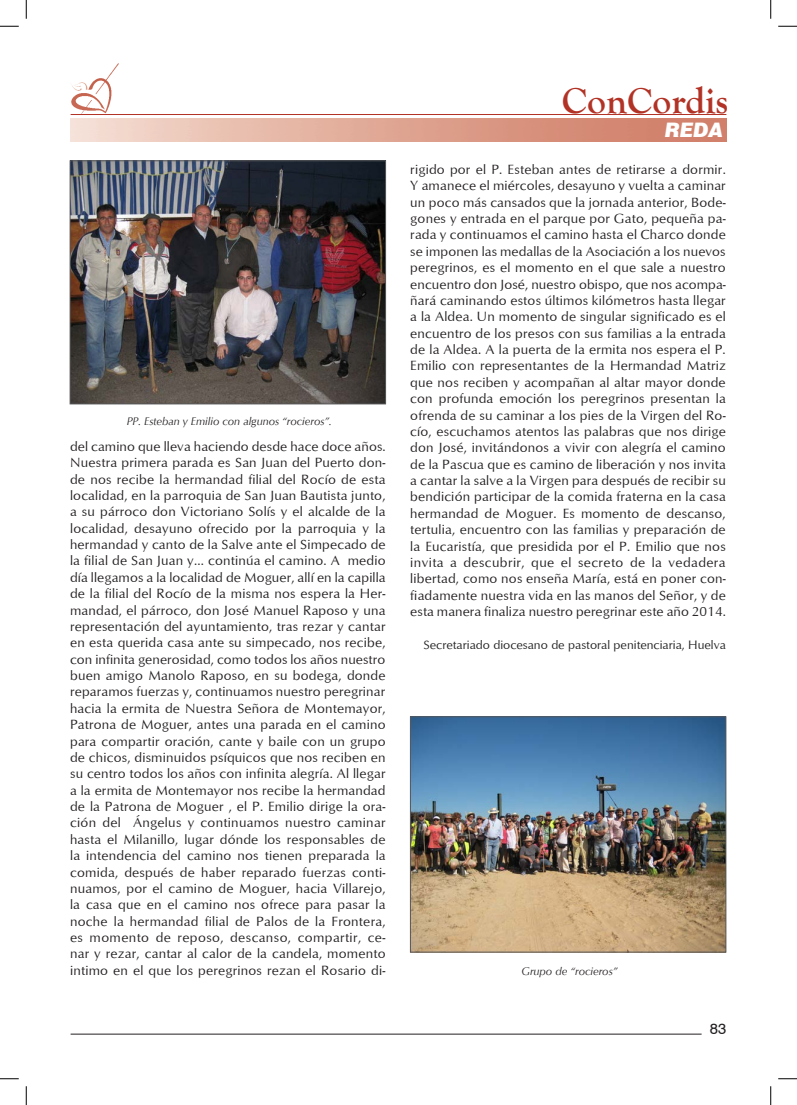
<style>
.page{position:relative;width:797px;height:1105px;background:#fff}
.page>*{position:absolute;margin:0;border:0;box-sizing:border-box;transform-origin:0 0}
.t1{font:700 37.5px "Goudy Old Style T";color:#b23326}
.Subtítulo_1{font:italic 900 20px "Swiss 721 BT";color:#fff}
.t2{font:15px "Swiss 721 BT";color:#231f20}
.GENERAL{font:13.75px/16.4px "Optimum";letter-spacing:.015em;color:#231f20;text-align:justify}
.AUTOR_CARGO{font:12.5px "Optimum";color:#222}
.PIE_FOTO{font:italic 11.25px "Optimum";color:#231f20}
</style>
<div class="page">
<hr style="left:71px;top:1034px;width:630px;height:1px;background:#231f20">
<hr style="left:71px;top:114px;width:655px;height:1px;background:#b23326">
<img style="left:71px;top:63px;width:48px;height:51px">
<img style="left:72px;top:162px;width:312px;height:240px">
<div style="left:70px;top:160px;width:316px;height:244px;border:1px solid #57585a"></div>
<img style="left:412px;top:718px;width:312px;height:232px">
<div style="left:410px;top:716px;width:316px;height:236px;border:1px solid #57585a"></div>
<svg style="left:0;top:25px;width:19px;height:2px"></svg>
<svg style="left:778px;top:25px;width:19px;height:2px"></svg>
<svg style="left:0;top:1078px;width:19px;height:1px"></svg>
<svg style="left:778px;top:1078px;width:19px;height:1px"></svg>
<svg style="left:25px;top:0;width:2px;height:19px"></svg>
<svg style="left:25px;top:1086px;width:2px;height:19px"></svg>
<svg style="left:770px;top:0;width:1px;height:19px"></svg>
<svg style="left:770px;top:1086px;width:1px;height:19px"></svg>
<p class="PIE_FOTO" style="left:127px;top:415px;width:206px">PP. Esteban y Emilio con algunos “rocieros”.</p>
<p class="GENERAL" style="left:70px;top:437px;width:317px">del camino que lleva haciendo desde hace doce años.<br>Nuestra primera parada es San Juan del Puerto don&shy;de nos recibe la hermandad filial del Rocío de esta localidad, en la parroquia de San Juan Bautista junto, a su párroco don Victoriano Solís y el alcalde de la localidad, desayuno ofrecido por la parroquia y la hermandad y canto de la Salve ante el Simpecado de la filial de San Juan y... continúa el camino. A medio día llegamos a la localidad de Moguer, allí en la capilla de la filial del Rocío de la misma nos espera la Her&shy;mandad, el párroco, don José Manuel Raposo y una representación del ayuntamiento, tras rezar y cantar en esta querida casa ante su simpecado, nos recibe, con infinita generosidad, como todos los años nuestro buen amigo Manolo Raposo, en su bodega, donde reparamos fuerzas y, continuamos nuestro peregrinar hacia la ermita de Nuestra Señora de Montemayor, Patrona de Moguer, antes una parada en el camino para compartir oración, cante y baile con un grupo de chicos, disminuidos psíquicos que nos reciben en su centro todos los años con infinita alegría. Al llegar a la ermita de Montemayor nos recibe la hermandad de la Patrona de Moguer , el P. Emilio dirige la ora&shy;ción del Ángelus y continuamos nuestro caminar hasta el Milanillo, lugar dónde los responsables de la intendencia del camino nos tienen preparada la comida, después de haber reparado fuerzas conti&shy;nuamos, por el camino de Moguer, hacia Villarejo, la casa que en el camino nos ofrece para pasar la noche la hermandad filial de Palos de la Frontera, es momento de reposo, descanso, compartir, ce&shy;nar y rezar, cantar al calor de la candela, momento intimo en el que los peregrinos rezan el Rosario di-</p>
<p class="t1" style="left:562px;top:80px;width:168px">ConCordis</p>
<p class="Subtítulo_1" style="left:665px;top:118px;width:60px">REDA</p>
<p class="GENERAL" style="left:410px;top:161px;width:317px">rigido por el P. Esteban antes de retirarse a dormir.<br>Y amanece el miércoles, desayuno y vuelta a caminar un poco más cansados que la jornada anterior, Bode&shy;gones y entrada en el parque por Gato, pequeña pa&shy;rada y continuamos el camino hasta el Charco donde se imponen las medallas de la Asociación a los nuevos peregrinos, es el momento en el que sale a nuestro encuentro don José, nuestro obispo, que nos acompa&shy;ñará caminando estos últimos kilómetros hasta llegar a la Aldea. Un momento de singular significado es el encuentro de los presos con sus familias a la entrada de la Aldea. A la puerta de la ermita nos espera el P.<br>Emilio con representantes de la Hermandad Matriz que nos reciben y acompañan al altar mayor donde con profunda emoción los peregrinos presentan la ofrenda de su caminar a los pies de la Virgen del Ro&shy;cío, escuchamos atentos las palabras que nos dirige don José, invitándonos a vivir con alegría el camino de la Pascua que es camino de liberación y nos invita a cantar la salve a la Virgen para después de recibir su bendición participar de la comida fraterna en la casa hermandad de Moguer. Es momento de descanso, tertulia, encuentro con las familias y preparación de la Eucaristía, que presidida por el P. Emilio que nos invita a descubrir, que el secreto de la vedadera libertad, como nos enseña María, está en poner con&shy;fiadamente nuestra vida en las manos del Señor, y de esta manera finaliza nuestro peregrinar este año 2014.</p>
<p class="AUTOR_CARGO" style="left:423px;top:637px;width:304px">Secretariado diocesano de pastoral penitenciaria, Huelva</p>
<p class="PIE_FOTO" style="left:521px;top:965px;width:97px">Grupo de “rocieros”</p>
<p class="t2" style="left:710px;top:1019px;width:18px">83</p>
</div>
